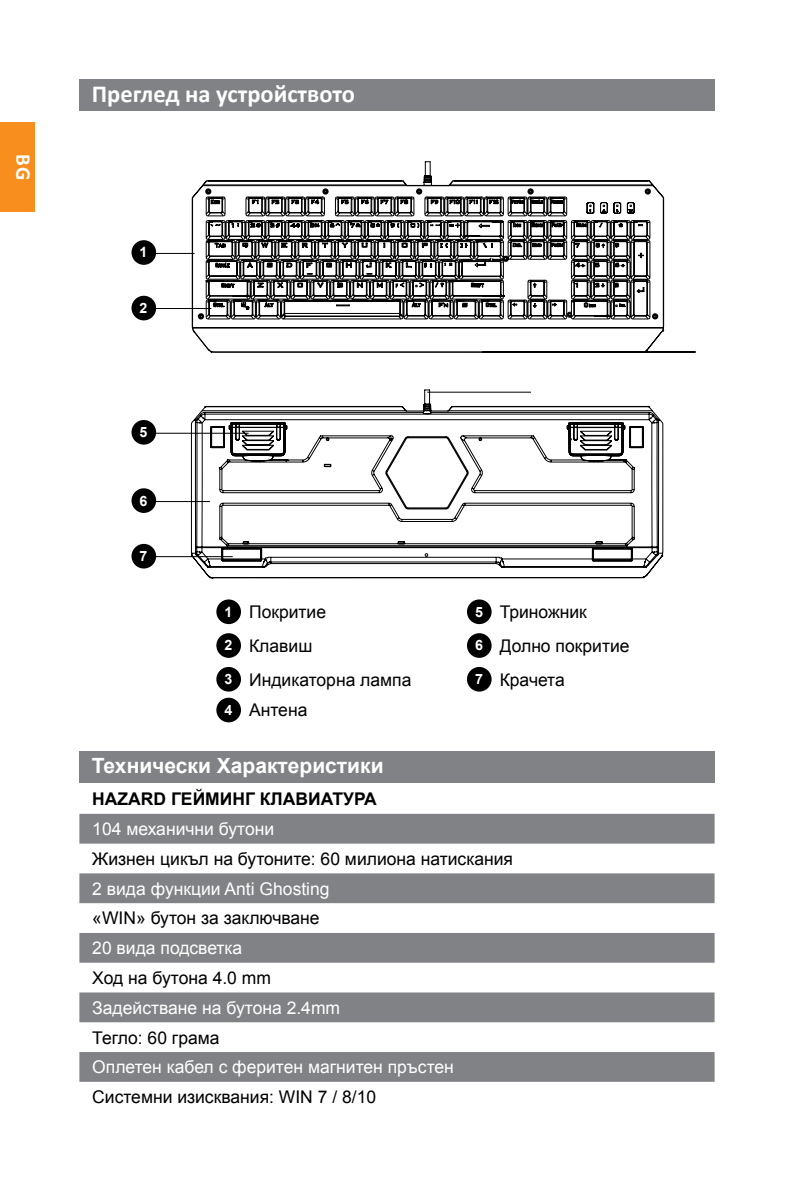
<style>
.page{position:relative;width:794px;height:1191px;background:#fff}
.page>*{position:absolute;margin:0;border:0;box-sizing:border-box;transform-origin:0 0}
.t1{font:700 24.5px "Calibri";color:#fff}
.t2{font:700 21px "Arial";color:#fff}
.t3{font:700 21px "Calibri";color:#fff}
.t4{font:17.5px "Arial";color:#000}
.t5{font:17.5px "Arial";color:#fff}
.t6{font:700 17.5px "Arial";color:#000}
.t7{font:700 14.35px "Arial";color:#fff}
</style>
<div class="page">
<div style="left:0;top:123px;width:35px;height:89px;background:#f78e1e"></div>
<div style="left:79px;top:79px;width:635px;height:32px;background:#808285"></div>
<svg style="left:131px;top:405px;width:533px;height:220px"></svg>
<svg style="left:648px;top:180px;width:48px;height:173px"></svg>
<svg style="left:192px;top:161px;width:456px;height:253px"></svg>
<svg style="left:79px;top:814px;width:635px;height:267px;fill:#808285"></svg>
<div style="left:79px;top:751px;width:635px;height:32px;background:#808285"></div>
<hr style="left:145px;top:253px;width:49px;height:1px;background:#000">
<hr style="left:145px;top:501px;width:65px;height:1px;background:#000">
<hr style="left:145px;top:432px;width:104px;height:2px;background:#000">
<hr style="left:145px;top:308px;width:66px;height:1px;background:#000">
<hr style="left:145px;top:556px;width:88px;height:1px;background:#000">
<div style="left:131px;top:240px;width:25px;height:25px;background:#000;border-radius:50%"></div>
<div style="left:131px;top:488px;width:25px;height:25px;background:#000;border-radius:50%"></div>
<div style="left:131px;top:420px;width:25px;height:24px;background:#000;border-radius:50%"></div>
<div style="left:216px;top:599px;width:25px;height:25px;background:#000;border-radius:50%"></div>
<div style="left:467px;top:599px;width:24px;height:25px;background:#000;border-radius:50%"></div>
<div style="left:216px;top:633px;width:25px;height:25px;background:#000;border-radius:50%"></div>
<div style="left:467px;top:633px;width:24px;height:25px;background:#000;border-radius:50%"></div>
<div style="left:216px;top:667px;width:25px;height:24px;background:#000;border-radius:50%"></div>
<div style="left:467px;top:667px;width:24px;height:24px;background:#000;border-radius:50%"></div>
<div style="left:216px;top:697px;width:25px;height:25px;background:#000;border-radius:50%"></div>
<div style="left:131px;top:296px;width:25px;height:24px;background:#000;border-radius:50%"></div>
<div style="left:131px;top:544px;width:25px;height:24px;background:#000;border-radius:50%"></div>
<p class="t3" style="left:38px;top:154px;width:27px;rotate:90deg">BG</p>
<h1 class="t1" style="left:92px;top:76px;width:265px">Преглед на устройството</h1>
<p class="t7" style="left:140px;top:242px;width:9px">1</p>
<p class="t7" style="left:140px;top:298px;width:9px">2</p>
<p class="t7" style="left:140px;top:422px;width:9px">5</p>
<p class="t7" style="left:140px;top:490px;width:9px">6</p>
<p class="t7" style="left:140px;top:546px;width:9px">7</p>
<p class="t4" style="left:249px;top:600px;width:79px">Покритие</p>
<p class="t4" style="left:500px;top:600px;width:89px">Триножник</p>
<p class="t4" style="left:249px;top:633px;width:65px">Клавиш</p>
<p class="t4" style="left:500px;top:633px;width:131px">Долно покритие</p>
<p class="t4" style="left:249px;top:667px;width:164px">Индикаторна лампа</p>
<p class="t4" style="left:500px;top:667px;width:67px">Крачета</p>
<p class="t4" style="left:249px;top:698px;width:60px">Антена</p>
<p class="t7" style="left:224px;top:601px;width:9px">1</p>
<p class="t7" style="left:475px;top:601px;width:9px">5</p>
<p class="t7" style="left:224px;top:635px;width:9px">2</p>
<p class="t7" style="left:475px;top:635px;width:9px">6</p>
<p class="t7" style="left:224px;top:669px;width:9px">3</p>
<p class="t7" style="left:475px;top:669px;width:9px">7</p>
<p class="t7" style="left:224px;top:700px;width:9px">4</p>
<p class="t2" style="left:92px;top:751px;width:293px">Технически Характеристики</p>
<p class="t6" style="left:92px;top:787px;width:286px">HAZARD ГЕЙМИНГ КЛАВИАТУРА</p>
<p class="t5" style="left:92px;top:817px;width:183px">104 механични бутони</p>
<p class="t4" style="left:92px;top:846px;width:422px">Жизнен цикъл на бутоните: 60 милиона натискания</p>
<p class="t5" style="left:92px;top:876px;width:239px">2 вида функции Anti Ghosting</p>
<p class="t4" style="left:92px;top:906px;width:229px">«WIN» бутон за заключване</p>
<p class="t5" style="left:92px;top:936px;width:152px">20 вида подсветка</p>
<p class="t4" style="left:92px;top:965px;width:180px">Ход на бутона 4.0 mm</p>
<p class="t5" style="left:92px;top:995px;width:249px">Задействане на бутона 2.4mm</p>
<p class="t4" style="left:92px;top:1025px;width:129px">Тегло: 60 грама</p>
<p class="t5" style="left:92px;top:1055px;width:363px">Оплетен кабел с феритен магнитен пръстен</p>
<p class="t4" style="left:92px;top:1085px;width:285px">Системни изисквания: WIN 7 / 8/10</p>
</div>
